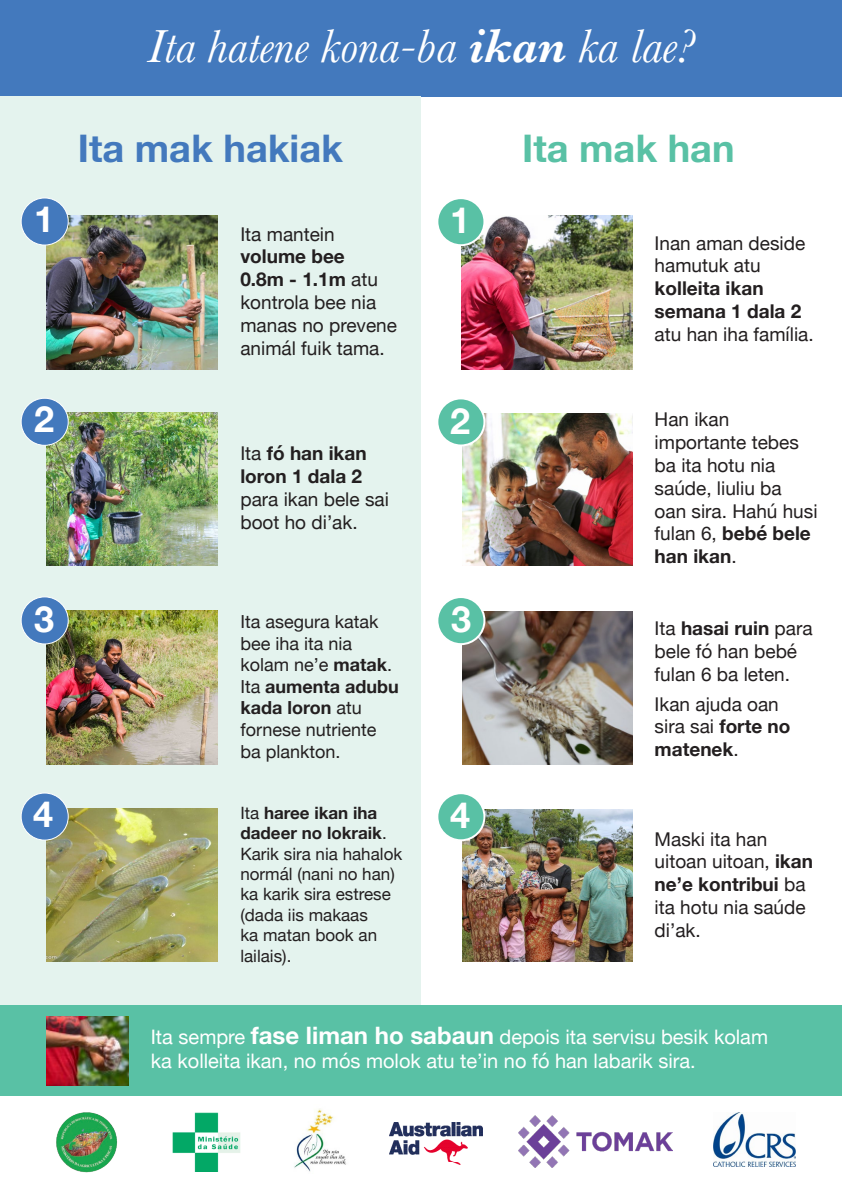
<style>
.page{position:relative;width:842px;height:1191px;background:#fff}
.page>*{position:absolute;margin:0;border:0;box-sizing:border-box;transform-origin:0 0}
.t1{font:italic 49px "Baskerville";color:#fff}
.t2{font:700 38px "Helvetica Neue";color:#4379bd}
.t3{font:700 38px "Helvetica Neue";color:#59c1a5}
.t4{font:700 36px "Helvetica Neue";color:#fff}
.t5{font:20px/24px "Helvetica Neue";color:#fff}
.t6{font:19px/22.8px "Helvetica Neue";color:#231f20}
.t7{font:18px/21.6px "Helvetica Neue";color:#231f20}
.t8{font:17px/20.4px "Helvetica Neue";color:#231f20}
.s1{font-size:48px}
.s2{font-weight:600}
.s3{font-weight:700}
.s4{font-weight:700;font-size:24px}
</style>
<div class="page">
<img style="left:462px;top:216px;width:170px;height:153px">
<div style="left:0;top:0;width:842px;height:96px;background:#4379bd"></div>
<div style="left:0;top:96px;width:421px;height:920px;background:#e4f3ee"></div>
<img style="left:462px;top:414px;width:170px;height:152px">
<img style="left:462px;top:809px;width:170px;height:153px">
<img style="left:462px;top:611px;width:170px;height:153px">
<div style="left:437px;top:198px;width:47px;height:47px;background:#59c1a5;border-radius:50%"></div>
<div style="left:436px;top:197px;width:49px;height:49px;border:2px solid #fff;border-radius:50%"></div>
<img style="left:47px;top:611px;width:170px;height:153px">
<img style="left:47px;top:808px;width:170px;height:154px">
<img style="left:47px;top:412px;width:170px;height:154px">
<img style="left:47px;top:216px;width:170px;height:153px">
<div style="left:437px;top:398px;width:47px;height:47px;background:#59c1a5;border-radius:50%"></div>
<div style="left:436px;top:397px;width:49px;height:49px;border:2px solid #fff;border-radius:50%"></div>
<div style="left:437px;top:597px;width:47px;height:47px;background:#59c1a5;border-radius:50%"></div>
<div style="left:436px;top:596px;width:49px;height:49px;border:2px solid #fff;border-radius:50%"></div>
<div style="left:437px;top:793px;width:47px;height:47px;background:#59c1a5;border-radius:50%"></div>
<div style="left:436px;top:792px;width:49px;height:49px;border:2px solid #fff;border-radius:50%"></div>
<div style="left:21px;top:198px;width:47px;height:47px;background:#4379bd;border-radius:50%"></div>
<div style="left:21px;top:197px;width:48px;height:48px;border:1px solid #fff;border-radius:50%"></div>
<div style="left:21px;top:398px;width:47px;height:47px;background:#4379bd;border-radius:50%"></div>
<div style="left:21px;top:398px;width:48px;height:48px;border:1px solid #fff;border-radius:50%"></div>
<div style="left:21px;top:597px;width:47px;height:47px;background:#4379bd;border-radius:50%"></div>
<div style="left:21px;top:596px;width:48px;height:48px;border:1px solid #fff;border-radius:50%"></div>
<div style="left:21px;top:793px;width:47px;height:47px;background:#4379bd;border-radius:50%"></div>
<div style="left:21px;top:792px;width:48px;height:48px;border:1px solid #fff;border-radius:50%"></div>
<div style="left:0;top:1005px;width:842px;height:91px;background:#59c1a5"></div>
<img style="left:56px;top:1112px;width:61px;height:60px">
<img style="left:172px;top:1112px;width:68px;height:60px">
<img style="left:389px;top:1122px;width:94px;height:42px">
<img style="left:519px;top:1116px;width:154px;height:51px">
<img style="left:294px;top:1109px;width:52px;height:63px">
<img style="left:713px;top:1112px;width:83px;height:54px">
<img style="left:47px;top:1016px;width:82px;height:69px">
<p class="t1" style="left:148px;top:14px;width:548px"><span class="s1">Ita hatene</span> kona-ba <span class="s2">ikan</span> ka lae?</p>
<p class="t2" style="left:78px;top:119px;width:267px">Ita mak hakiak</p>
<p class="t3" style="left:522px;top:119px;width:214px">Ita mak han</p>
<p class="t4" style="left:34px;top:191px;width:22px">1</p>
<p class="t6" style="left:240px;top:223px;width:158px">Ita mantein <span class="s3">volume bee<br>0.8m - 1.1m</span> atu kontrola bee nia manas no prevene animál fuik tama.</p>
<p class="t4" style="left:450px;top:192px;width:22px">1</p>
<p class="t6" style="left:655px;top:233px;width:161px">Inan aman deside hamutuk atu <span class="s3">kolleita ikan semana 1 dala 2 </span>atu han iha família.</p>
<p class="t4" style="left:34px;top:391px;width:22px">2</p>
<p class="t6" style="left:240px;top:443px;width:150px">Ita <span class="s3">fó han ikan loron 1 dala 2 </span>para ikan bele sai boot ho di’ak.</p>
<p class="t4" style="left:450px;top:392px;width:22px">2</p>
<p class="t6" style="left:655px;top:409px;width:164px">Han ikan importante tebes ba ita hotu nia saúde, liuliu ba oan sira. Hahú husi fulan 6, <span class="s3">bebé bele han ikan</span>.</p>
<p class="t4" style="left:34px;top:591px;width:22px">3</p>
<p class="t7" style="left:240px;top:611px;width:160px">Ita asegura katak bee iha ita nia kolam ne’e <span class="s3">matak</span>.<br>Ita <span class="s3">aumenta adubu kada loron</span> atu fornese nutriente ba plankton.</p>
<p class="t4" style="left:451px;top:591px;width:22px">3</p>
<p class="t6" style="left:655px;top:618px;width:159px">Ita <span class="s3">hasai ruin</span> para bele fó han bebé fulan 6 ba leten.</p>
<p class="t6" style="left:655px;top:693px;width:137px">Ikan ajuda oan sira sai <span class="s3">forte no matenek</span>.</p>
<p class="t4" style="left:33px;top:786px;width:22px">4</p>
<p class="t8" style="left:240px;top:803px;width:163px">Ita <span class="s3">haree ikan iha dadeer no lokraik</span>.<br>Karik sira nia hahalok normál (nani no han) ka karik sira estrese (dada iis makaas<br>ka matan book an lailais).</p>
<p class="t4" style="left:450px;top:787px;width:22px">4</p>
<p class="t6" style="left:655px;top:828px;width:160px">Maski ita han uitoan uitoan, <span class="s3">ikan ne’e kontribui</span> ba ita hotu nia saúde di’ak.</p>
<p class="t5" style="left:151px;top:1026px;width:619px">Ita sempre <span class="s4">fase liman ho sabaun</span> depois ita servisu besik kolam ka kolleita ikan, no mós molok atu te’in no fó han labarik sira.</p>
</div>
